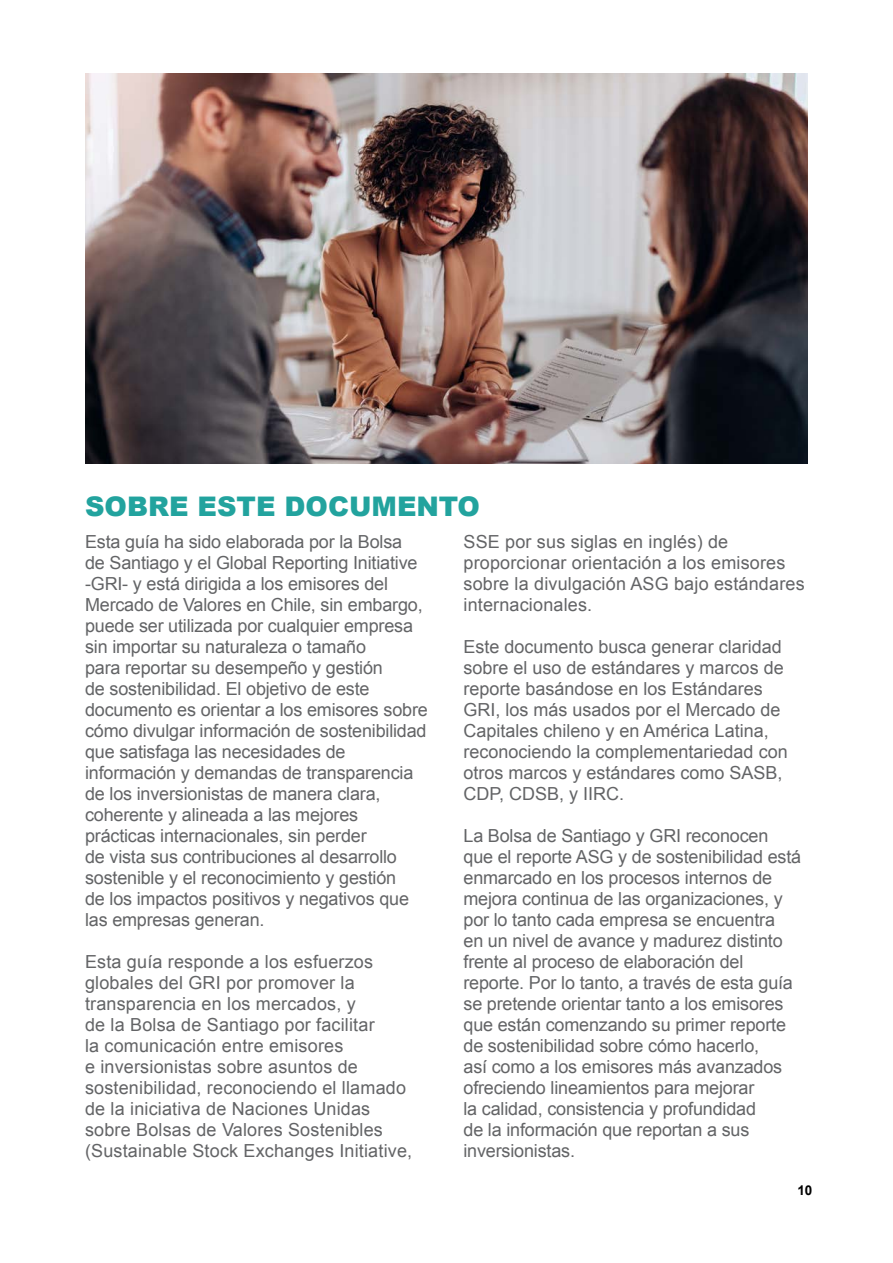
<style>
.page{position:relative;width:893px;height:1263px;background:#fff}
.page>*{position:absolute;margin:0;border:0;box-sizing:border-box;transform-origin:0 0}
.t1{font:900 27px "Arial";color:#22a39e}
.t2{font:18px/21px "Arial";letter-spacing:-.01em;color:#636466}
.t3{font:18px/21px "Arial";letter-spacing:.01em;color:#636466}
.t4{font:700 13.5px "Arial";color:#000}
</style>
<div class="page">
<img style="left:85px;top:74px;width:723px;height:390px">
<h1 class="t1" style="left:85px;top:487px;width:397px">SOBRE ESTE DOCUMENTO</h1>
<p class="t2" style="left:85px;top:531px;width:344px">Esta guía ha sido elaborada por la Bolsa<br>de Santiago y el Global Reporting Initiative -GRI- y está dirigida a los emisores del Mercado de Valores en Chile, sin embargo, puede ser utilizada por cualquier empresa sin importar su naturaleza o tamaño<br>para reportar su desempeño y gestión<br>de sostenibilidad. El objetivo de este documento es orientar a los emisores sobre cómo divulgar información de sostenibilidad que satisfaga las necesidades de información y demandas de transparencia de los inversionistas de manera clara, coherente y alineada a las mejores prácticas internacionales, sin perder<br>de vista sus contribuciones al desarrollo sostenible y el reconocimiento y gestión<br>de los impactos positivos y negativos que las empresas generan.</p>
<p class="t3" style="left:85px;top:951px;width:329px">Esta guía responde a los esfuerzos globales del GRI por promover la transparencia en los mercados, y<br>de la Bolsa de Santiago por facilitar<br>la comunicación entre emisores<br>e inversionistas sobre asuntos de sostenibilidad, reconociendo el llamado de la iniciativa de Naciones Unidas sobre Bolsas de Valores Sostenibles (Sustainable Stock Exchanges Initiative,</p>
<p class="t3" style="left:463px;top:531px;width:343px">SSE por sus siglas en inglés) de proporcionar orientación a los emisores sobre la divulgación ASG bajo estándares internacionales.</p>
<p class="t2" style="left:463px;top:636px;width:326px">Este documento busca generar claridad sobre el uso de estándares y marcos de reporte basándose en los Estándares GRI, los más usados por el Mercado de Capitales chileno y en América Latina, reconociendo la complementariedad con otros marcos y estándares como SASB, CDP, CDSB, y IIRC.</p>
<p class="t2" style="left:463px;top:825px;width:339px">La Bolsa de Santiago y GRI reconocen que el reporte ASG y de sostenibilidad está enmarcado en los procesos internos de mejora continua de las organizaciones, y por lo tanto cada empresa se encuentra<br>en un nivel de avance y madurez distinto frente al proceso de elaboración del reporte. Por lo tanto, a través de esta guía se pretende orientar tanto a los emisores que están comenzando su primer reporte de sostenibilidad sobre cómo hacerlo,<br>así como a los emisores más avanzados ofreciendo lineamientos para mejorar<br>la calidad, consistencia y profundidad<br>de la información que reportan a sus inversionistas.</p>
<p class="t4" style="left:797px;top:1182px;width:17px">10</p>
</div>
